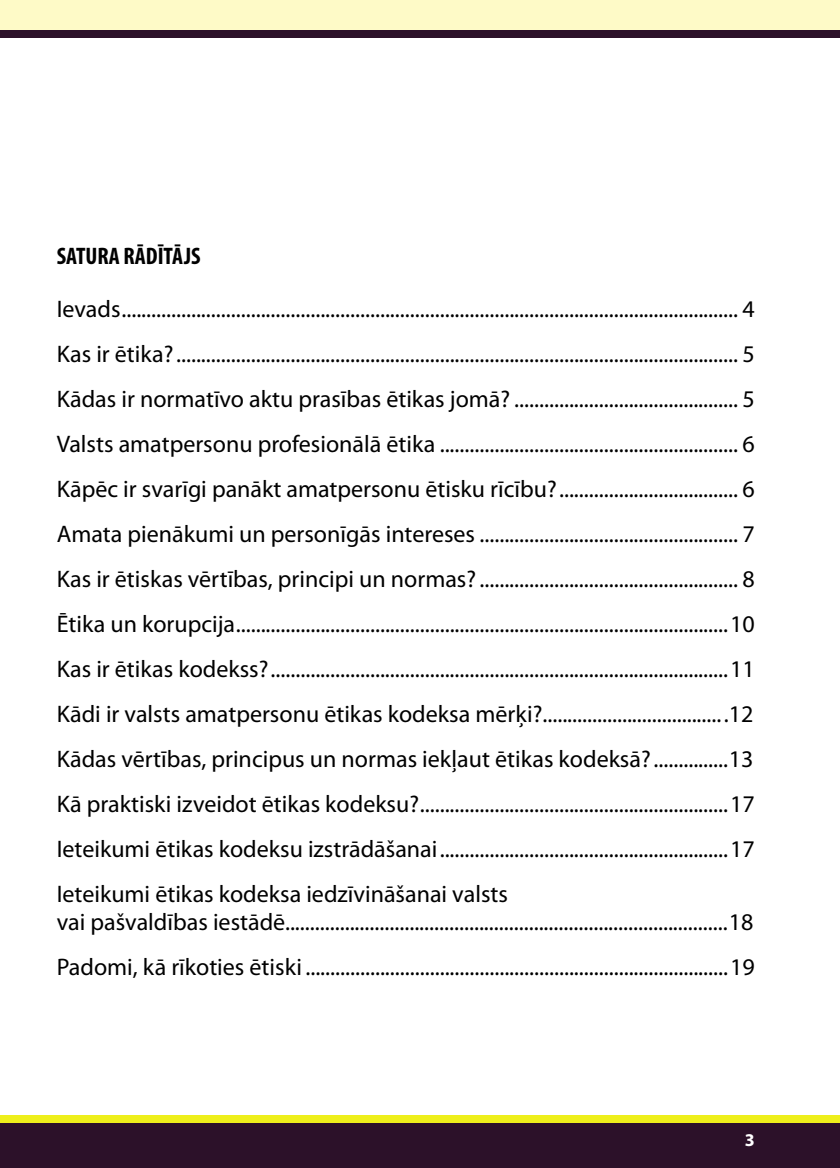
<style>
.page{position:relative;width:840px;height:1168px;background:#fff}
.page>*{position:absolute;margin:0;border:0;box-sizing:border-box;transform-origin:0 0}
.pamatteksts{font:24px/28px "Myriad Pro";color:#000}
.apakšvirsraksts{font:700 condensed 24px "Myriad Pro";color:#000}
.pamatteksts-2{font:700 18px "Myriad Pro";color:#fff}
</style>
<div class="page">
<div style="left:0;top:0;width:839px;height:30px;background:#fefac7"></div>
<div style="left:0;top:30px;width:839px;height:7px;background:#2c1129"></div>
<div style="left:0;top:1122px;width:839px;height:46px;background:#2c1129"></div>
<div style="left:0;top:1115px;width:839px;height:7px;background:#eeef1b"></div>
<p class="apakšvirsraksts" style="left:57px;top:243px;width:145px">SATURA RĀDĪTĀJS</p>
<p class="pamatteksts" style="left:57px;top:296px;width:699px">Ievads ............................................................................................................................ 4</p>
<p class="pamatteksts" style="left:57px;top:341px;width:699px">Kas ir ētika? ................................................................................................................. 5</p>
<p class="pamatteksts" style="left:57px;top:386px;width:699px">Kādas ir normatīvo aktu prasības ētikas jomā? ............................................. 5</p>
<p class="pamatteksts" style="left:57px;top:431px;width:699px">Valsts amatpersonu profesionālā ētika ............................................................ 6</p>
<p class="pamatteksts" style="left:57px;top:476px;width:699px">Kāpēc ir svarīgi panākt amatpersonu ētisku rīcību? .................................... 6</p>
<p class="pamatteksts" style="left:57px;top:521px;width:699px">Amata pienākumi un personīgās intereses .................................................... 7</p>
<p class="pamatteksts" style="left:57px;top:566px;width:699px">Kas ir ētiskas vērtības, principi un normas? .................................................... 8</p>
<p class="pamatteksts" style="left:57px;top:611px;width:699px">Ētika un korupcija ...................................................................................................10</p>
<p class="pamatteksts" style="left:57px;top:656px;width:699px">Kas ir ētikas kodekss? ............................................................................................11</p>
<p class="pamatteksts" style="left:57px;top:701px;width:698px">Kādi ir valsts amatpersonu ētikas kodeksa mērķi?.....................................12</p>
<p class="pamatteksts" style="left:57px;top:746px;width:698px">Kādas vērtības, principus un normas iekļaut ētikas kodeksā? ...............13</p>
<p class="pamatteksts" style="left:57px;top:791px;width:699px">Kā praktiski izveidot ētikas kodeksu? ..............................................................17</p>
<p class="pamatteksts" style="left:57px;top:836px;width:699px">Ieteikumi ētikas kodeksu izstrādāšanai ..........................................................17</p>
<p class="pamatteksts" style="left:57px;top:881px;width:698px">Ieteikumi ētikas kodeksa iedzīvināšanai valsts<br>vai pašvaldības iestādē.........................................................................................18</p>
<p class="pamatteksts" style="left:57px;top:954px;width:699px">Padomi, kā rīkoties ētiski .....................................................................................19</p>
<p class="pamatteksts-2" style="left:744px;top:1130px;width:11px">3</p>
</div>
